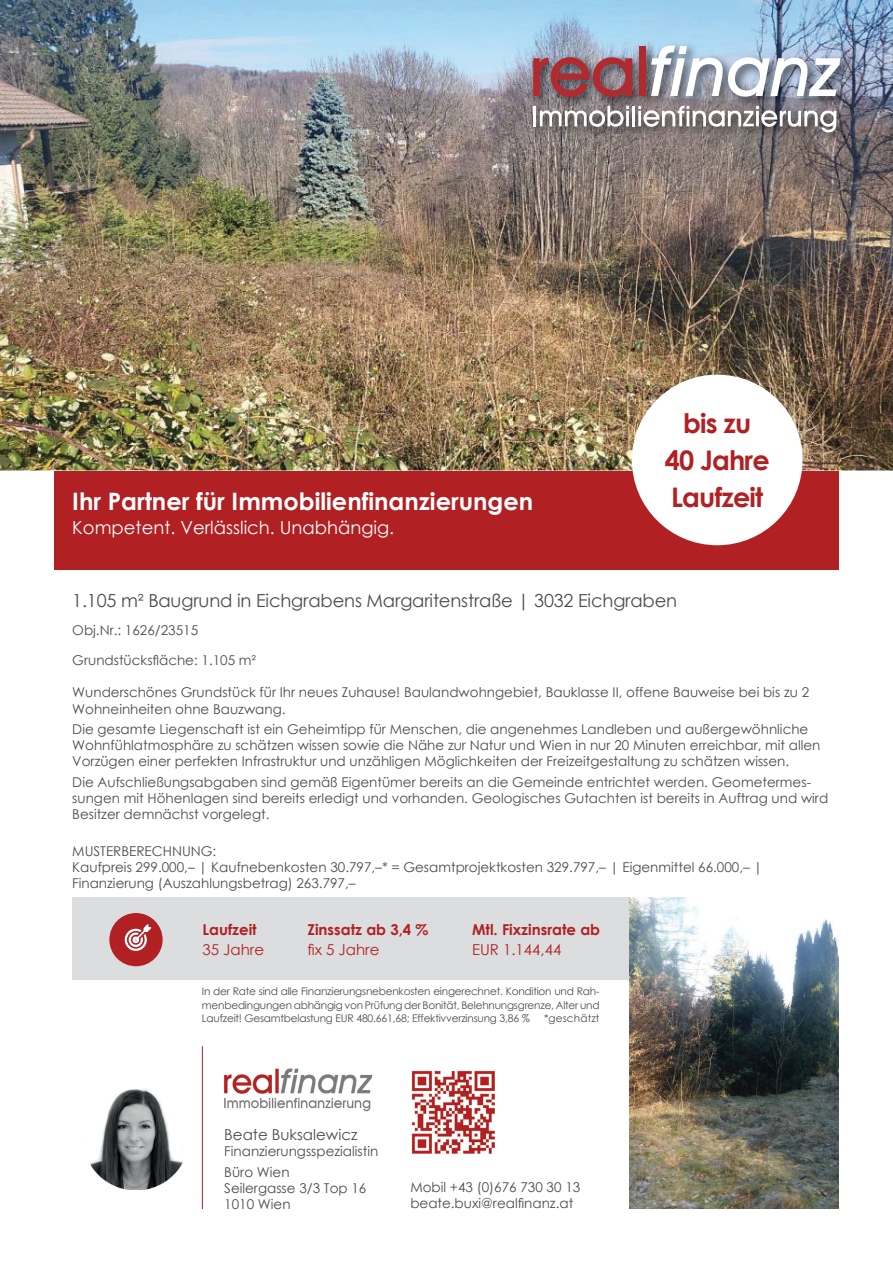
<style>
.page{position:relative;width:893px;height:1263px;background:#fff}
.page>*{position:absolute;margin:0;border:0;box-sizing:border-box;transform-origin:0 0}
.t1{font:700 27px/36.6px "Century Gothic";letter-spacing:-.03em;color:#b12023;text-align:center}
.t2{font:700 24px "Century Gothic";color:#fff}
.t3{font:18px "Century Gothic";letter-spacing:-.01em;color:#4b4c4d}
.t4{font:18px "Century Gothic";color:#fff}
.t5{font:700 15px "Century Gothic";color:#b12023}
.t6{font:15px "Century Gothic";color:#b12023}
.t7{font:15px "Century Gothic";color:#4b4c4d}
.t8{font:13.5px/16.2px "Century Gothic";color:#4b4c4d}
.t9{font:10.5px/13.5px "Century Gothic";letter-spacing:-.02em;color:#4b4c4d;text-align:justify}
.t10{font:10.5px "Century Gothic";letter-spacing:.01em;color:#4b4c4d}
</style>
<div class="page">
<div style="left:72px;top:897px;width:767px;height:83px;background:#dcdddf"></div>
<hr style="left:202px;top:1046px;width:1px;height:163px;background:#b12023">
<div style="left:54px;top:471px;width:785px;height:99px;background:#b12023"></div>
<img style="left:90px;top:1089px;width:93px;height:101px">
<img style="left:224px;top:1068px;width:149px;height:43px">
<img style="left:411px;top:1070px;width:83px;height:84px">
<img style="left:0;top:0;width:893px;height:470px">
<img style="left:629px;top:897px;width:210px;height:312px">
<div style="left:109px;top:913px;width:54px;height:53px;background:#b12124;border-radius:50%"></div>
<svg style="left:125px;top:924px;width:26px;height:27px"></svg>
<div style="left:632px;top:375px;width:170px;height:170px;background:#fff;border-radius:50%"></div>
<img style="left:529px;top:42px;width:324px;height:103px">
<svg style="left:533px;top:57px;width:99px;height:40px;background:#94525a"></svg>
<div style="left:639px;top:46px;width:7px;height:50px;background:#b02a30"></div>
<svg style="left:651px;top:45px;width:189px;height:52px"></svg>
<hr style="left:533px;top:106px;width:3px;height:20px;background:#fff">
<svg style="left:540px;top:106px;width:89px;height:21px"></svg>
<hr style="left:632px;top:106px;width:3px;height:20px;background:#fff">
<svg style="left:638px;top:106px;width:198px;height:26px"></svg>
<h2 class="t2" style="left:72px;top:486px;width:462px">Ihr Partner für Immobilienfinanzierungen</h2>
<h3 class="t4" style="left:72px;top:515px;width:323px">Kompetent. Verlässlich. Unabhängig.</h3>
<h1 class="t1" style="left:665px;top:405px;width:107px">bis zu<br>40 Jahre<br>Laufzeit</h1>
<h3 class="t3" style="left:72px;top:588px;width:606px">1.105 m² Baugrund in Eichgrabens Margaritenstraße | 3032 Eichgraben</h3>
<p class="t8" style="left:72px;top:622px;width:127px">Obj.Nr.: 1626/23515</p>
<p class="t8" style="left:72px;top:652px;width:185px">Grundstücksfläche: 1.105 m²</p>
<p class="t8" style="left:72px;top:684px;width:738px">Wunderschönes Grundstück für Ihr neues Zuhause! Baulandwohngebiet, Bauklasse II, offene Bauweise bei bis zu 2<br>Wohneinheiten ohne Bauzwang.</p>
<p class="t8" style="left:72px;top:721px;width:750px">Die gesamte Liegenschaft ist ein Geheimtipp für Menschen, die angenehmes Landleben und außergewöhnliche<br>Wohnfühlatmosphäre zu schätzen wissen sowie die Nähe zur Natur und Wien in nur 20 Minuten erreichbar, mit allen<br>Vorzügen einer perfekten Infrastruktur und unzähligen Möglichkeiten der Freizeitgestaltung zu schätzen wissen.</p>
<p class="t8" style="left:72px;top:774px;width:757px">Die Aufschließungsabgaben sind gemäß Eigentümer bereits an die Gemeinde entrichtet werden. Geometermes&shy;sungen mit Höhenlagen sind bereits erledigt und vorhanden. Geologisches Gutachten ist bereits in Auftrag und wird<br>Besitzer demnächst vorgelegt.</p>
<p class="t8" style="left:72px;top:843px;width:692px">MUSTERBERECHNUNG:<br>Kaufpreis 299.000,– | Kaufnebenkosten 30.797,–* = Gesamtprojektkosten 329.797,– | Eigenmittel 66.000,– |<br>Finanzierung (Auszahlungsbetrag) 263.797,–</p>
<p class="t5" style="left:203px;top:920px;width:56px">Laufzeit</p>
<p class="t6" style="left:203px;top:939px;width:63px">35 Jahre</p>
<p class="t5" style="left:308px;top:920px;width:122px">Zinssatz ab 3,4 %</p>
<p class="t6" style="left:308px;top:939px;width:73px">fix 5 Jahre</p>
<p class="t5" style="left:472px;top:920px;width:130px">Mtl. Fixzinsrate ab</p>
<p class="t6" style="left:472px;top:939px;width:91px">EUR 1.144,44</p>
<p class="t9" style="left:202px;top:984px;width:399px">In der Rate sind alle Finanzierungsnebenkosten eingerechnet. Kondition und Rah&shy;menbedingungen abhängig von Prüfung der Bonität, Belehnungsgrenze, Alter und Laufzeit! Gesamtbelastung EUR 480.661,68; Effektivverzinsung 3,86 %</p>
<p class="t10" style="left:544px;top:1011px;width:57px">*geschätzt</p>
<p class="t7" style="left:224px;top:1124px;width:135px">Beate Buksalewicz</p>
<p class="t8" style="left:224px;top:1141px;width:156px;line-height:20.4px">Finanzierungsspezialistin<br>Büro Wien</p>
<p class="t8" style="left:224px;top:1179px;width:144px">Seilergasse 3/3 Top 16<br>1010 Wien</p>
<p class="t8" style="left:410px;top:1179px;width:171px">Mobil +43 (0)676 730 30 13 beate.buxi@realfinanz.at</p>
</div>
